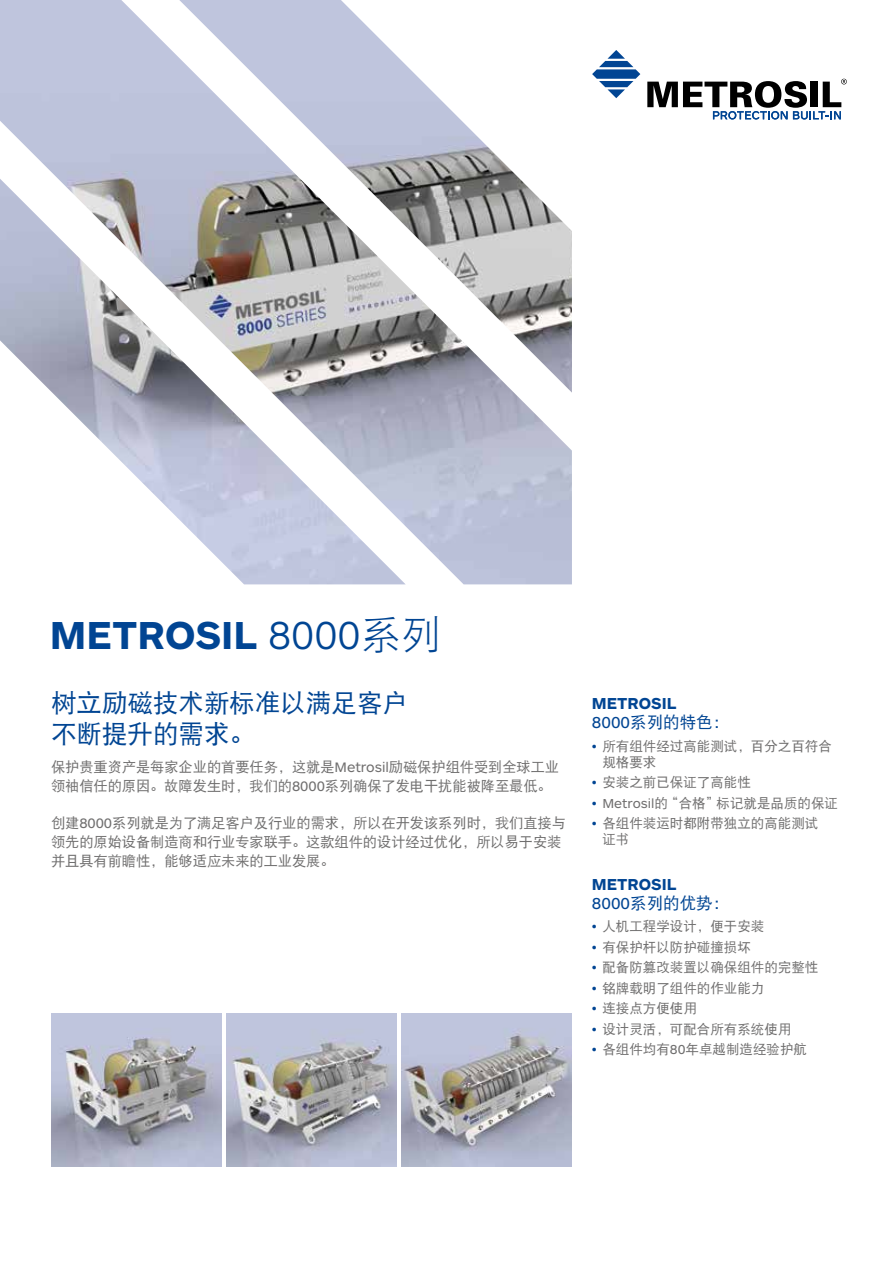
<style>
.page{position:relative;width:893px;height:1263px;background:#fff}
.page>*{position:absolute;margin:0;border:0;box-sizing:border-box;transform-origin:0 0}
.t1{font:700 40.5px "ARS Maquette Pro";color:#014593}
.t2{font:25.5px/30.6px "DFP Hei W5";color:#014593}
.t3{font:16.5px "DFP Hei W5";color:#014593}
.t4{font:700 16.5px "ARS Maquette Pro";color:#014593}
.t5{font:14.25px/18.8px "DFP Hei W5";letter-spacing:-.005em;color:#706f6f}
.t6{font:13.5px/16.2px "DFP Hei W5";color:#706f6f}
.s1{font-weight:300}
.s2{font-family:"DFP Hei W3";font-weight:400}
.s3{font-family:"ARS Maquette Pro"}
.s4{font-family:"ARS Maquette Pro";color:#014593}
</style>
<div class="page">
<img style="left:0;top:0;width:572px;height:584px">
<img style="left:51px;top:1013px;width:170px;height:153px">
<img style="left:226px;top:1013px;width:170px;height:153px">
<img style="left:402px;top:1013px;width:170px;height:153px">
<svg style="left:592px;top:50px;width:48px;height:48px"></svg>
<svg style="left:647px;top:79px;width:200px;height:40px"></svg>
<h1 class="t1" style="left:50px;top:608px;width:393px">METROSIL <span class="s1">8000</span><span class="s2">系列</span></h1>
<h2 class="t2" style="left:51px;top:687px;width:358px">树立励磁技术新标准以满足客户不断提升的需求。</h2>
<p class="t5" style="left:51px;top:757px;width:510px">保护贵重资产是每家企业的首要任务，这就是<span class="s3">Metrosil</span>励磁保护组件受到全球工业领袖信任的原因。故障发生时，我们的<span class="s3">8000</span>系列确保了发电干扰能被降至最低。</p>
<p class="t5" style="left:51px;top:814px;width:516px">创建<span class="s3">8000</span>系列就是为了满足客户及行业的需求，所以在开发该系列时，我们直接与领先的原始设备制造商和行业专家联手。这款组件的设计经过优化，所以易于安装并且具有前瞻性，能够适应未来的工业发展。</p>
<p class="t4" style="left:592px;top:693px;width:26px">METROSIL</p>
<p class="t3" style="left:592px;top:714px;width:139px"><span class="s3">8000</span>系列的特色：</p>
<p class="t6" style="left:602px;top:738px;width:231px;text-indent:-11px"><span class="s4">•</span> 所有组件经过高能测试，百分之百符合规格要求</p>
<p class="t6" style="left:592px;top:774px;width:161px"><span class="s4">•</span> 安装之前已保证了高能性</p>
<p class="t6" style="left:592px;top:795px;width:248px"><span class="s4">•</span> <span class="s3">Metrosil</span>的“合格”标记就是品质的保证</p>
<p class="t6" style="left:602px;top:815px;width:217px;text-indent:-11px"><span class="s4">•</span> 各组件装运时都附带独立的高能测试证书</p>
<p class="t4" style="left:592px;top:873px;width:26px">METROSIL</p>
<p class="t3" style="left:592px;top:894px;width:139px"><span class="s3">8000</span>系列的优势：</p>
<p class="t6" style="left:592px;top:918px;width:174px"><span class="s4">•</span> 人机工程学设计，便于安装</p>
<p class="t6" style="left:592px;top:939px;width:161px"><span class="s4">•</span> 有保护杆以防护碰撞损坏</p>
<p class="t6" style="left:592px;top:959px;width:228px"><span class="s4">•</span> 配备防篡改装置以确保组件的完整性</p>
<p class="t6" style="left:592px;top:980px;width:174px"><span class="s4">•</span> 铭牌载明了组件的作业能力</p>
<p class="t6" style="left:592px;top:1000px;width:107px"><span class="s4">•</span> 连接点方便使用</p>
<p class="t6" style="left:592px;top:1021px;width:201px"><span class="s4">•</span> 设计灵活，可配合所有系统使用</p>
<p class="t6" style="left:592px;top:1041px;width:217px"><span class="s4">•</span> 各组件均有<span class="s3">80</span>年卓越制造经验护航</p>
</div>
